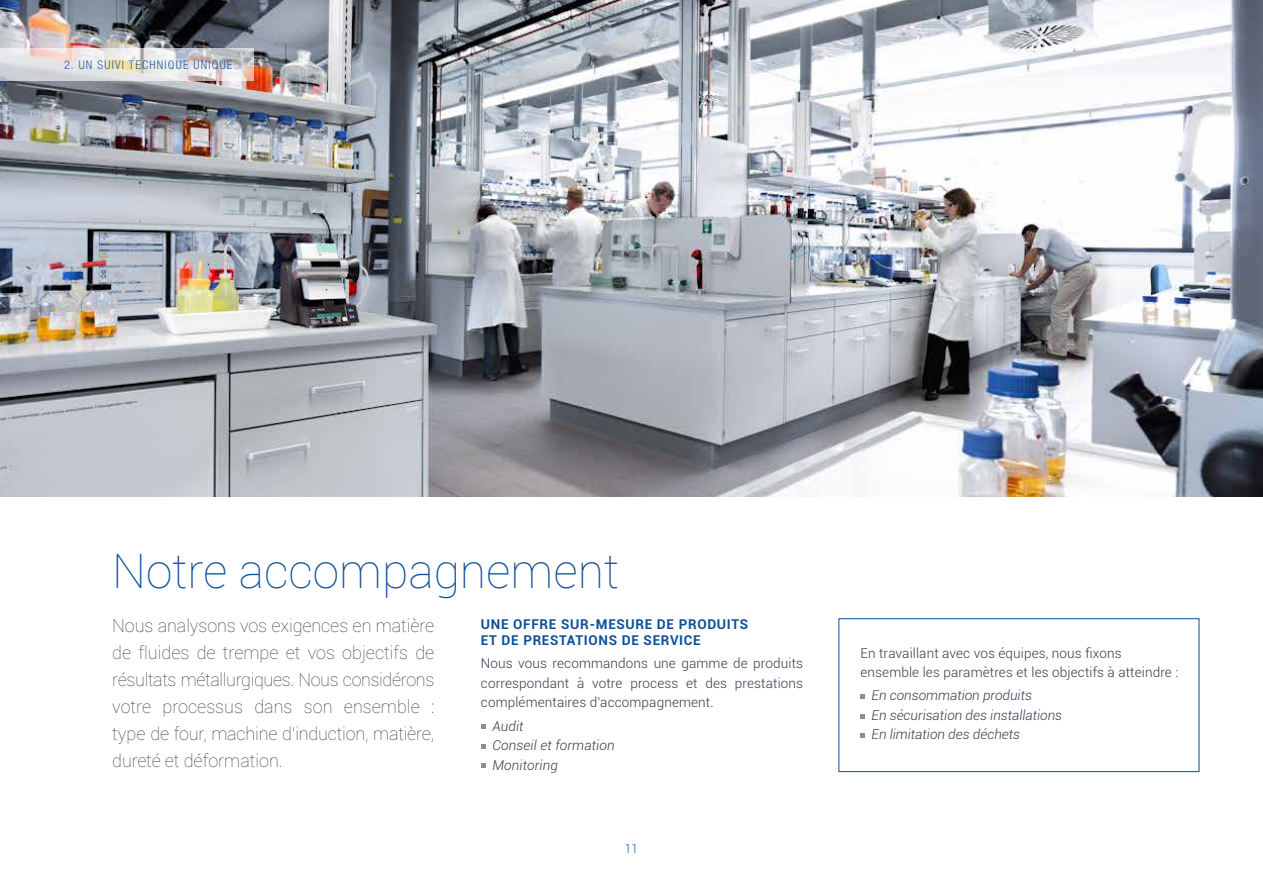
<style>
.page{position:relative;width:1263px;height:893px;background:#fff}
.page>*{position:absolute;margin:0;border:0;box-sizing:border-box;transform-origin:0 0}
.t1{font:100 48px "Roboto";color:#0d4e98}
.t2{font:100 18px/27px "Roboto";letter-spacing:-.01em;color:#313a4a;text-align:justify}
.t3{font:300 13.5px/19.5px "Roboto";letter-spacing:.01em;color:#313a4a;text-align:justify}
.t4{font:italic 300 13.5px/19.5px "Roboto";color:#313a4a}
.t5{font:700 13.5px/16.2px "Roboto";letter-spacing:.05em;color:#0d4e98}
.t6{font:300 condensed 12px "Helvetica Neue";letter-spacing:.1em;color:#0d4e98}
.t7{font:300 12px "Roboto";color:#0d4e98}
</style>
<div class="page">
<svg style="left:481px;top:724px;width:4px;height:5px"></svg>
<svg style="left:481px;top:744px;width:4px;height:4px"></svg>
<svg style="left:481px;top:763px;width:4px;height:5px"></svg>
<svg style="left:860px;top:694px;width:5px;height:5px"></svg>
<svg style="left:860px;top:714px;width:5px;height:4px"></svg>
<svg style="left:860px;top:733px;width:5px;height:5px"></svg>
<img style="left:0;top:0;width:1263px;height:496px">
<div style="left:839px;top:618px;width:360px;height:154px;border:1px solid #0d4e98"></div>
<svg style="left:0;top:48px;width:254px;height:32px;background:#dfdbda"></svg>
<p class="t6" style="left:64px;top:58px;width:170px">2. UN SUIVI TECHNIQUE UNIQUE</p>
<h1 class="t1" style="left:112px;top:537px;width:508px">Notre accompagnement</h1>
<h2 class="t2" style="left:112px;top:611px;width:324px">Nous analysons vos exigences en matière de fluides de trempe et vos objectifs de résultats métallurgiques. Nous considérons votre processus dans son ensemble : type de four, machine d’induction, matière, dureté et déformation.</h2>
<p class="t5" style="left:481px;top:615px;width:269px">UNE OFFRE SUR-MESURE DE PRODUITS<br>ET DE PRESTATIONS DE SERVICE</p>
<p class="t3" style="left:481px;top:653px;width:324px">Nous vous recommandons une gamme de produits correspondant à votre process et des prestations complémentaires d’accompagnement.</p>
<p class="t4" style="left:492px;top:715px;width:124px">Audit<br>Conseil et formation<br>Monitoring</p>
<p class="t7" style="left:625px;top:840px;width:15px">11</p>
<p class="t3" style="left:860px;top:643px;width:319px">En travaillant avec vos équipes, nous fixons ensemble les paramètres et les objectifs à atteindre :</p>
<p class="t4" style="left:871px;top:685px;width:192px">En consommation produits<br>En sécurisation des installations<br>En limitation des déchets</p>
</div>
